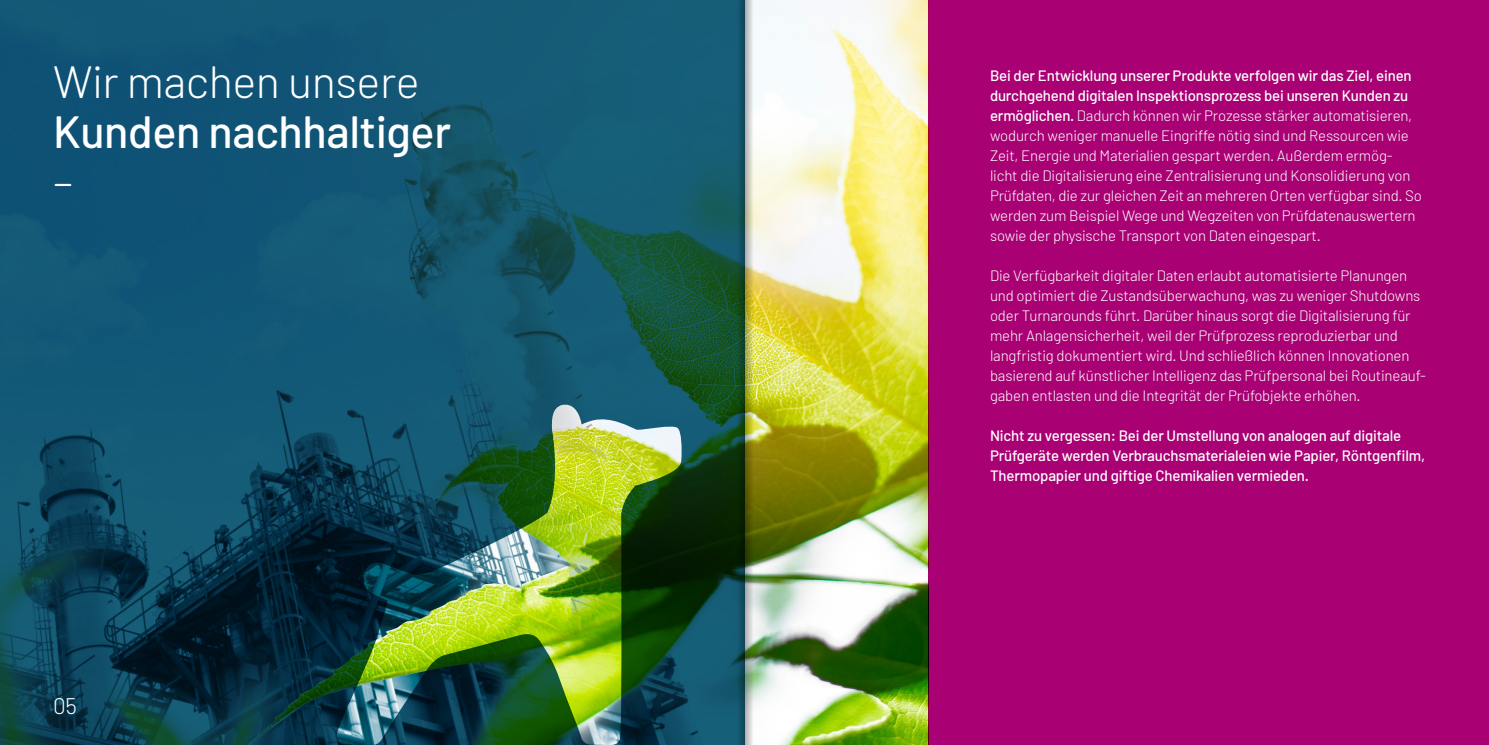
<style>
.page{position:relative;width:1489px;height:745px;background:#fff}
.page>*{position:absolute;margin:0;border:0;box-sizing:border-box;transform-origin:0 0}
.Absatzformat_1{font:500 45px/50px "Barlow";letter-spacing:-.01em;color:#fff}
.Absatzformat_1-2{font:300 45px "Barlow";color:#fff}
.Absatzformat_1-3{font:300 22.5px "Barlow";color:#fff}
.Absatzformat_1-4{font:300 15px/20px "Barlow";letter-spacing:-.01em;color:#fff}
.Absatzformat_1-5{font:500 15px/20px "Barlow";letter-spacing:-.01em;color:#fff}
.s1{font-weight:300}
.s2{font-weight:500}
</style>
<div class="page">
<div style="left:928px;top:0;width:560px;height:744px;background:#a90074"></div>
<img style="left:0;top:0;width:928px;height:744px">
<img style="left:745px;top:0;width:8px;height:744px">
<svg style="left:736px;top:0;width:9px;height:744px;background:#104642"></svg>
<p class="Absatzformat_1" style="left:53px;top:56px;width:399px"><span class="s1">Wir machen unsere<br></span>Kunden nachhaltiger</p>
<p class="Absatzformat_1-2" style="left:53px;top:154px;width:21px">–</p>
<p class="Absatzformat_1-3" style="left:53px;top:691px;width:25px">05</p>
<p class="Absatzformat_1-4" style="left:989px;top:65px;width:433px"><span class="s2">Bei der Entwicklung unserer Produkte verfolgen wir das Ziel, einen durchgehend digitalen Inspektionsprozess bei unseren Kunden zu ermöglichen.</span> Dadurch können wir Prozesse stärker automatisieren, wodurch weniger manuelle Eingriffe nötig sind und Ressourcen wie Zeit, Energie und Materialien gespart werden. Außerdem ermög&shy;licht die Digitalisierung eine Zentralisierung und Konsolidierung von Prüfdaten, die zur gleichen Zeit an mehreren Orten verfügbar sind. So werden zum Beispiel Wege und Wegzeiten von Prüfdatenauswertern sowie der physische Transport von Daten eingespart.</p>
<p class="Absatzformat_1-4" style="left:989px;top:265px;width:437px">Die Verfügbarkeit digitaler Daten erlaubt automatisierte Planungen und optimiert die Zustandsüberwachung, was zu weniger Shutdowns oder Turnarounds führt. Darüber hinaus sorgt die Digitalisierung für mehr Anlagensicherheit, weil der Prüfprozess reproduzierbar und langfristig dokumentiert wird. Und schließlich können Innovationen basierend auf künstlicher Intelligenz das Prüfpersonal bei Routineauf&shy;gaben entlasten und die Integrität der Prüfobjekte erhöhen.</p>
<p class="Absatzformat_1-5" style="left:989px;top:425px;width:436px">Nicht zu vergessen: Bei der Umstellung von analogen auf digitale<br>Prüfgeräte werden Verbrauchsmaterialeien wie Papier, Röntgenfilm,<br>Thermopapier und giftige Chemikalien vermieden.</p>
</div>
